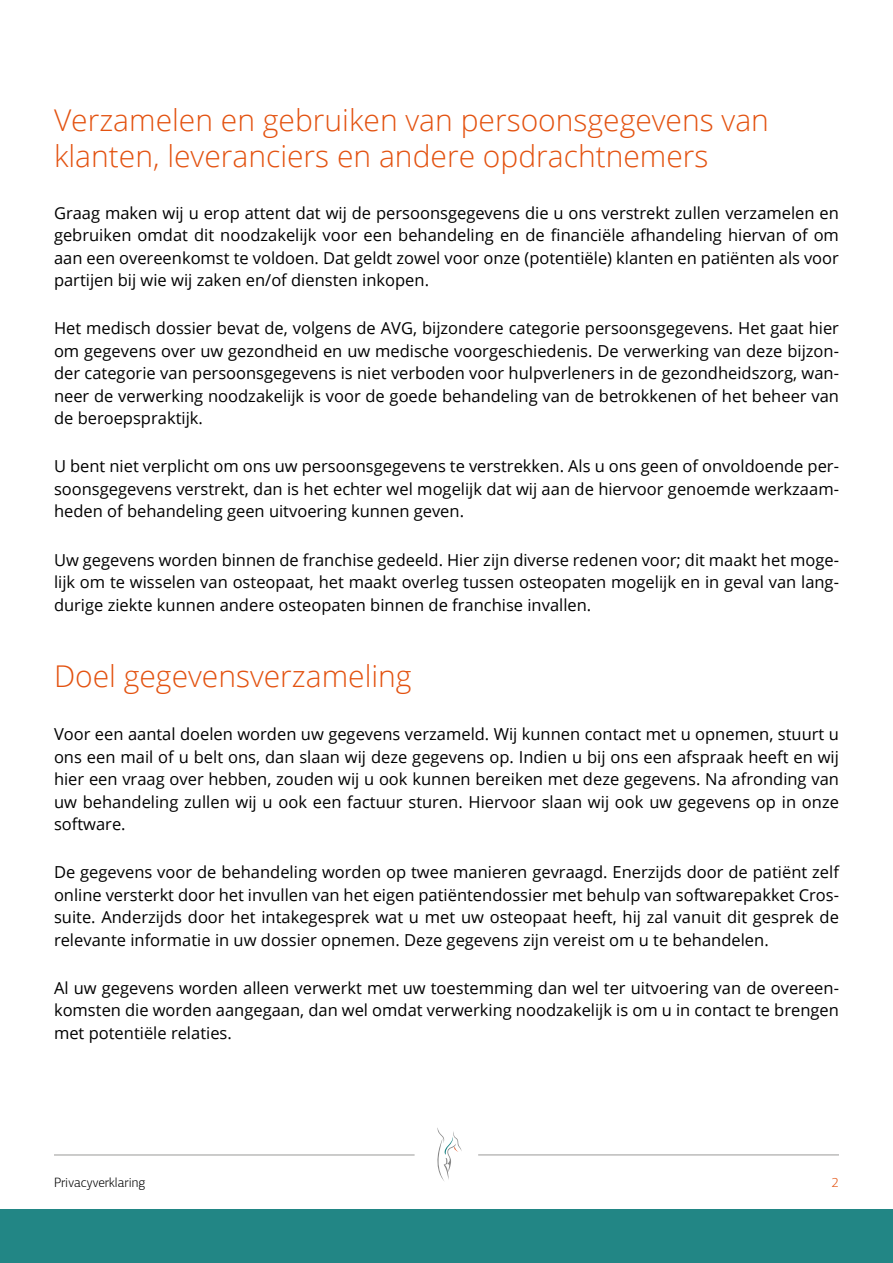
<style>
.page{position:relative;width:893px;height:1263px;background:#fff}
.page>*{position:absolute;margin:0;border:0;box-sizing:border-box;transform-origin:0 0}
.t1{font:300 30px/36px "Open Sans";color:#e35210}
.t2{font:16.5px/22.5px "Open Sans";color:#000;text-align:justify}
.t3{font:300 13.5px "PF Agora Sans Pro";color:#000}
.t4{font:300 13.5px "PF Agora Sans Pro";color:#e35210}
</style>
<div class="page">
<svg style="left:437px;top:1128px;width:25px;height:53px"></svg>
<hr style="left:478px;top:1155px;width:361px;height:1px;background:#9a9998">
<hr style="left:54px;top:1155px;width:361px;height:1px;background:#9a9998">
<div style="left:0;top:1210px;width:893px;height:53px;background:#228685"></div>
<h1 class="t1" style="left:54px;top:101px;width:716px">Verzamelen en gebruiken van persoonsgegevens van klanten, leveranciers en andere opdrachtnemers</h1>
<p class="t2" style="left:54px;top:201px;width:786px">Graag maken wij u erop attent dat wij de persoonsgegevens die u ons verstrekt zullen verzamelen en gebruiken omdat dit noodzakelijk voor een behandeling en de financiële afhandeling hiervan of om aan een overeenkomst te voldoen. Dat geldt zowel voor onze (potentiële) klanten en patiënten als voor partijen bij wie wij zaken en/of diensten inkopen.</p>
<p class="t2" style="left:54px;top:317px;width:786px">Het medisch dossier bevat de, volgens de AVG, bijzondere categorie persoonsgegevens. Het gaat hier om gegevens over uw gezondheid en uw medische voorgeschiedenis. De verwerking van deze bijzon&shy;der categorie van persoonsgegevens is niet verboden voor hulpverleners in de gezondheidszorg, wan&shy;neer de verwerking noodzakelijk is voor de goede behandeling van de betrokkenen of het beheer van de beroepspraktijk.</p>
<p class="t2" style="left:54px;top:455px;width:786px">U bent niet verplicht om ons uw persoonsgegevens te verstrekken. Als u ons geen of onvoldoende per&shy;soonsgegevens verstrekt, dan is het echter wel mogelijk dat wij aan de hiervoor genoemde werkzaam&shy;heden of behandeling geen uitvoering kunnen geven.</p>
<p class="t2" style="left:54px;top:548px;width:786px">Uw gegevens worden binnen de franchise gedeeld. Hier zijn diverse redenen voor; dit maakt het moge&shy;lijk om te wisselen van osteopaat, het maakt overleg tussen osteopaten mogelijk en in geval van lang&shy;durige ziekte kunnen andere osteopaten binnen de franchise invallen.</p>
<h1 class="t1" style="left:54px;top:658px;width:359px">Doel gegevensverzameling</h1>
<p class="t2" style="left:54px;top:722px;width:786px">Voor een aantal doelen worden uw gegevens verzameld. Wij kunnen contact met u opnemen, stuurt u ons een mail of u belt ons, dan slaan wij deze gegevens op. Indien u bij ons een afspraak heeft en wij hier een vraag over hebben, zouden wij u ook kunnen bereiken met deze gegevens. Na afronding van uw behandeling zullen wij u ook een factuur sturen. Hiervoor slaan wij ook uw gegevens op in onze software.</p>
<p class="t2" style="left:54px;top:860px;width:786px">De gegevens voor de behandeling worden op twee manieren gevraagd. Enerzijds door de patiënt zelf online versterkt door het invullen van het eigen patiëntendossier met behulp van softwarepakket Cros&shy;suite. Anderzijds door het intakegesprek wat u met uw osteopaat heeft, hij zal vanuit dit gesprek de relevante informatie in uw dossier opnemen. Deze gegevens zijn vereist om u te behandelen.</p>
<p class="t2" style="left:54px;top:976px;width:786px">Al uw gegevens worden alleen verwerkt met uw toestemming dan wel ter uitvoering van de overeen&shy;komsten die worden aangegaan, dan wel omdat verwerking noodzakelijk is om u in contact te brengen met potentiële relaties.</p>
<p class="t3" style="left:54px;top:1175px;width:93px">Privacyverklaring</p>
<p class="t4" style="left:832px;top:1175px;width:9px">2</p>
</div>
